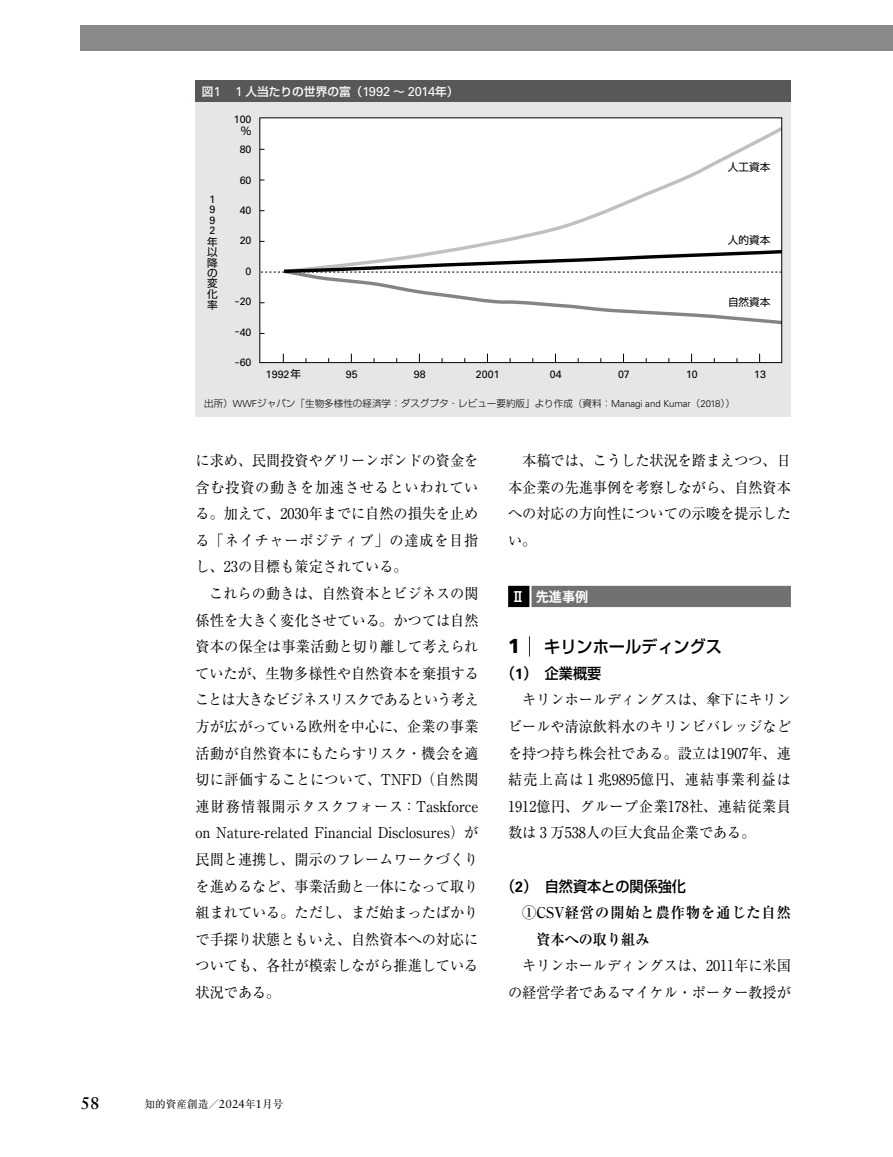
<style>
.page{position:relative;width:893px;height:1157px;background:#fff}
.page>*{position:absolute;margin:0;border:0;box-sizing:border-box;transform-origin:0 0}
.t1{font:500 16.95px "Shin Go Pr 6 N";color:#000;scale:.95 1}
.t2{font:700 16.95px "Sabon LT Std";color:#000}
.t3{font:14.85px/26.5px "Ryumin Pr 6 N";color:#000;text-align:justify;scale:.95 1}
.t4{font:700 14.85px/26.5px "Ryumin Pr 6 N";letter-spacing:.07em;color:#000;scale:.95 1}
.t5{font:500 14.85px "Shin Go Pr 6 N";color:#000;scale:.95 1}
.t6{font:700 13.8px "Gothic MB101 Pr 6 N De";color:#fff;scale:.95 1}
.t7{font:500 11.7px "Shin Go Pr 6 N";color:#fff}
.t8{font:10.65px/10.6px "Univers LT Std";color:#000}
.t9{font:10.65px/10.5px "Shin Go Pr 6 N";color:#000;text-align:justify}
.t10{font:10.65px "Ryumin Pr 6 N";color:#000}
.t11{font:300 9.6px "Shin Go Pr 6 N";color:#000}
.s1{font-family:"Univers LT Std";font-weight:400;font-size:12.9px}
.s2{font-family:"Shin Go Pr 6 N"}
.s3{font-family:"Univers LT Std"}
.s4{font-family:"Frutiger LT Std";font-weight:900;font-size:20.25px}
.s5{font-family:"Univers LT Std";font-weight:700}
.s6{font-family:"Sabon LT Std";font-size:11.7px}
</style>
<div class="page">
<div style="left:81px;top:26px;width:812px;height:25px;background:#898989"></div>
<div style="left:508px;top:586px;width:21px;height:21px;background:#000"></div>
<div style="left:531px;top:586px;width:260px;height:21px;background:#727171"></div>
<svg style="left:529px;top:636px;width:1px;height:20px"></svg>
<div style="left:196px;top:81px;width:595px;height:21px;background:#595757"></div>
<div style="left:196px;top:102px;width:595px;height:315px;background:#e6e6e6"></div>
<div style="left:260px;top:118px;width:522px;height:244px;background:#fff"></div>
<svg style="left:455px;top:127px;width:325px;height:121px"></svg>
<svg style="left:262px;top:248px;width:518px;height:76px"></svg>
<div style="left:260px;top:118px;width:522px;height:245px;border:1px solid #000"></div>
<p class="t7" style="left:202px;top:82px;width:258px">図<span class="s1">1 1</span> 人当たりの世界の富（<span class="s1">1992</span> ～ <span class="s1">2014</span>年）</p>
<p class="t8" style="left:209px;top:193px;width:7px">1<br>9<br>9<br>2</p>
<p class="t9" style="left:207px;top:235px;width:12px">年以降の変化率</p>
<p class="t8" style="left:234px;top:113px;width:19px">100</p>
<p class="t9" style="left:241px;top:125px;width:12px">％</p>
<p class="t8" style="left:240px;top:144px;width:13px">80</p>
<p class="t8" style="left:240px;top:174px;width:13px">60</p>
<p class="t8" style="left:240px;top:205px;width:13px">40</p>
<p class="t8" style="left:240px;top:235px;width:13px">20</p>
<p class="t8" style="left:246px;top:266px;width:7px">0</p>
<p class="t8" style="left:234px;top:296px;width:19px"><span class="s2">－</span>20</p>
<p class="t8" style="left:234px;top:327px;width:19px"><span class="s2">－</span>40</p>
<p class="t8" style="left:234px;top:357px;width:19px"><span class="s2">－</span>60</p>
<p class="t9" style="left:728px;top:161px;width:44px">人工資本</p>
<p class="t9" style="left:728px;top:234px;width:44px">人的資本</p>
<p class="t9" style="left:728px;top:296px;width:44px">自然資本</p>
<p class="t8" style="left:266px;top:369px;width:37px">1992<span class="s2">年</span></p>
<p class="t8" style="left:346px;top:369px;width:13px">95</p>
<p class="t8" style="left:414px;top:369px;width:13px">98</p>
<p class="t8" style="left:476px;top:369px;width:25px">2001</p>
<p class="t8" style="left:550px;top:369px;width:13px">04</p>
<p class="t8" style="left:618px;top:369px;width:13px">07</p>
<p class="t8" style="left:686px;top:369px;width:13px">10</p>
<p class="t8" style="left:754px;top:369px;width:13px">13</p>
<p class="t11" style="left:204px;top:396px;width:532px">出所）<span class="s3">WWF</span>ジャパン「生物多様性の経済学：ダスグプタ・レビュー要約版」より作成（資料：<span class="s3">Managi and Kumar</span>（<span class="s3">2018</span>））</p>
<p class="t3" style="left:196px;top:446px;width:299px">に求め、民間投資やグリーンボンドの資金を含む投資の動きを加速させるといわれている。加えて、2030年までに自然の損失を止める「ネイチャーポジティブ」の達成を目指し、23の目標も策定されている。</p>
<p class="t3" style="left:195px;top:579px;width:300px;text-indent:14px">これらの動きは、自然資本とビジネスの関係性を大きく変化させている。かつては自然資本の保全は事業活動と切り離して考えられていたが、生物多様性や自然資本を棄損することは大きなビジネスリスクであるという考え方が広がっている欧州を中心に、企業の事業活動が自然資本にもたらすリスク・機会を適切に評価することについて、TNFD（自然関連財務情報開示タスクフォース：Taskforce on Nature-related Financial Disclosures）が民間と連携し、開示のフレームワークづくりを進めるなど、事業活動と一体になって取り組まれている。ただし、まだ始まったばかりで手探り状態ともいえ、自然資本への対応についても、各社が模索しながら推進している状況である。</p>
<p class="t3" style="left:508px;top:446px;width:299px;text-indent:14px">本稿では、こうした状況を踏まえつつ、日本企業の先進事例を考察しながら、自然資本への対応の方向性についての示唆を提示したい。</p>
<p class="t6" style="left:512px;top:585px;width:82px">Ⅱ 先進事例</p>
<p class="t1" style="left:508px;top:632px;width:227px"><span class="s4">1</span> キリンホールディングス</p>
<p class="t5" style="left:501px;top:661px;width:107px">（<span class="s5">1</span>）企業概要</p>
<p class="t3" style="left:508px;top:685px;width:299px;text-indent:14px">キリンホールディングスは、傘下にキリンビールや清涼飲料水のキリンビバレッジなどを持つ持ち株会社である。設立は1907年、連結売上高は 1 兆9895億円、連結事業利益は1912億円、グループ企業178社、連結従業員数は 3 万538人の巨大食品企業である。</p>
<p class="t5" style="left:501px;top:873px;width:196px">（<span class="s5">2</span>）自然資本との関係強化</p>
<p class="t4" style="left:536px;top:898px;width:269px;text-indent:-14px">①CSV経営の開始と農作物を通じた自然資本への取り組み</p>
<p class="t3" style="left:508px;top:951px;width:299px;text-align:right">キリンホールディングスは、2011年に米国の経営学者であるマイケル・ポーター教授が</p>
<p class="t2" style="left:81px;top:1093px;width:20px">58</p>
<p class="t10" style="left:145px;top:1095px;width:140px">知的資産創造／<span class="s6">2024</span>年<span class="s6">1</span>月号</p>
</div>
